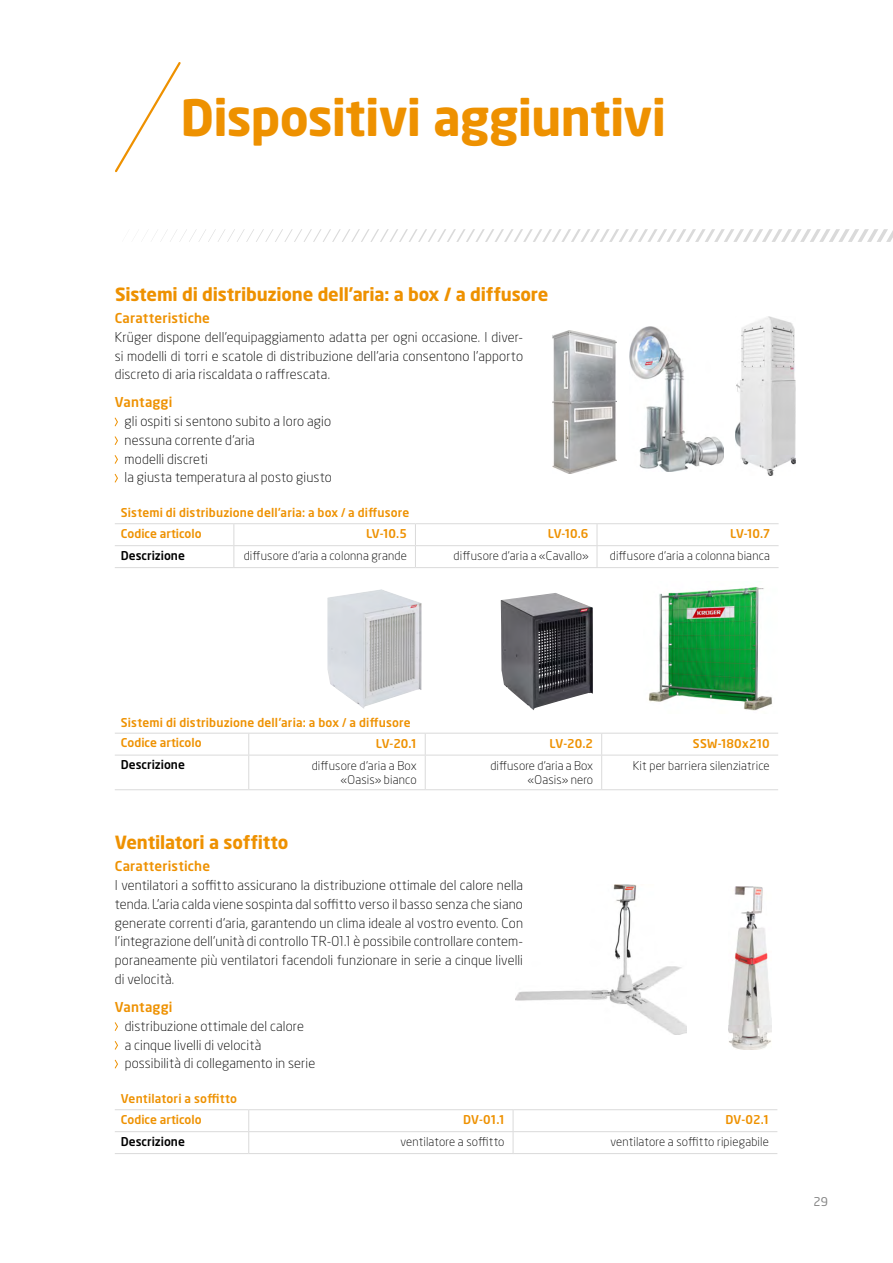
<style>
.page{position:relative;width:893px;height:1263px;background:#fff}
.page>*{position:absolute;margin:0;border:0;box-sizing:border-box;transform-origin:0 0}
.t1{font:700 49.5px "Neo Sans Pro";letter-spacing:-.015em;color:#ee9100}
.t2{font:700 18px "Neo Sans Pro";letter-spacing:-.01em;color:#ee9100}
.t3{font:300 13.5px/18.8px "Neo Sans Pro";letter-spacing:.01em;color:#000;text-align:justify}
.t4{font:500 13.5px "Neo Sans Pro";letter-spacing:.01em;color:#ee9100}
.t5{font:300 12px/14.4px "Neo Sans Pro";letter-spacing:.015em;color:#000;text-align:right}
.t6{font:500 12px/20.7px "Neo Sans Pro";letter-spacing:.015em;color:#ee9100}
.t7{font:500 12px "Neo Sans Pro";color:#000}
.t8{font:12px "Neo Sans Pro";color:#878787}
</style>
<div class="page">
<svg style="left:425px;top:734px;width:1px;height:21px"></svg>
<hr style="left:425px;top:755px;width:1px;height:34px;background:#dadada">
<hr style="left:115px;top:733px;width:134px;height:1px;background:#dadada">
<hr style="left:115px;top:755px;width:134px;height:1px;background:#dadada">
<hr style="left:249px;top:789px;width:176px;height:1px;background:#dadada">
<hr style="left:425px;top:789px;width:177px;height:1px;background:#dadada">
<hr style="left:602px;top:789px;width:176px;height:1px;background:#dadada">
<svg style="left:248px;top:734px;width:1px;height:21px"></svg>
<hr style="left:115px;top:789px;width:134px;height:1px;background:#dadada">
<hr style="left:249px;top:733px;width:176px;height:1px;background:#dadada">
<hr style="left:425px;top:733px;width:177px;height:1px;background:#dadada">
<hr style="left:602px;top:733px;width:176px;height:1px;background:#dadada">
<hr style="left:249px;top:755px;width:176px;height:1px;background:#dadada">
<hr style="left:425px;top:755px;width:177px;height:1px;background:#dadada">
<hr style="left:602px;top:755px;width:176px;height:1px;background:#dadada">
<hr style="left:248px;top:755px;width:1px;height:34px;background:#dadada">
<svg style="left:601px;top:734px;width:1px;height:21px"></svg>
<hr style="left:601px;top:755px;width:1px;height:34px;background:#dadada">
<img style="left:327px;top:589px;width:95px;height:120px">
<svg style="left:115px;top:62px;width:66px;height:111px"></svg>
<img style="left:552px;top:330px;width:64px;height:144px">
<img style="left:629px;top:327px;width:94px;height:144px">
<img style="left:735px;top:316px;width:61px;height:159px">
<svg style="left:114px;top:417px;width:4px;height:10px"></svg>
<svg style="left:114px;top:436px;width:4px;height:9px"></svg>
<svg style="left:114px;top:455px;width:4px;height:9px"></svg>
<svg style="left:114px;top:473px;width:4px;height:10px"></svg>
<hr style="left:115px;top:523px;width:119px;height:1px;background:#dadada">
<hr style="left:115px;top:545px;width:119px;height:1px;background:#dadada">
<hr style="left:234px;top:545px;width:181px;height:1px;background:#dadada">
<hr style="left:415px;top:545px;width:182px;height:1px;background:#dadada">
<hr style="left:597px;top:545px;width:182px;height:1px;background:#dadada">
<hr style="left:234px;top:567px;width:181px;height:1px;background:#dadada">
<hr style="left:415px;top:567px;width:182px;height:1px;background:#dadada">
<hr style="left:597px;top:567px;width:182px;height:1px;background:#dadada">
<hr style="left:234px;top:523px;width:181px;height:1px;background:#dadada">
<hr style="left:415px;top:523px;width:182px;height:1px;background:#dadada">
<hr style="left:597px;top:523px;width:182px;height:1px;background:#dadada">
<svg style="left:233px;top:524px;width:1px;height:43px"></svg>
<hr style="left:115px;top:567px;width:119px;height:1px;background:#dadada">
<svg style="left:415px;top:524px;width:1px;height:43px"></svg>
<svg style="left:597px;top:524px;width:1px;height:43px"></svg>
<img style="left:516px;top:885px;width:170px;height:149px">
<img style="left:729px;top:887px;width:42px;height:162px">
<hr style="left:115px;top:1109px;width:134px;height:1px;background:#dadada">
<hr style="left:115px;top:1131px;width:134px;height:1px;background:#dadada">
<hr style="left:249px;top:1109px;width:264px;height:1px;background:#dadada">
<hr style="left:513px;top:1109px;width:264px;height:1px;background:#dadada">
<hr style="left:249px;top:1153px;width:264px;height:1px;background:#dadada">
<hr style="left:513px;top:1153px;width:264px;height:1px;background:#dadada">
<hr style="left:249px;top:1131px;width:264px;height:1px;background:#dadada">
<hr style="left:513px;top:1131px;width:264px;height:1px;background:#dadada">
<hr style="left:115px;top:1153px;width:134px;height:1px;background:#dadada">
<svg style="left:248px;top:1110px;width:1px;height:43px"></svg>
<svg style="left:513px;top:1110px;width:1px;height:43px"></svg>
<svg style="left:114px;top:1022px;width:4px;height:9px"></svg>
<svg style="left:114px;top:1041px;width:4px;height:9px"></svg>
<svg style="left:114px;top:1059px;width:4px;height:10px"></svg>
<svg style="left:142px;top:229px;width:751px;height:13px"></svg>
<img style="left:501px;top:593px;width:92px;height:117px">
<img style="left:648px;top:587px;width:124px;height:124px">
<h1 class="t1" style="left:181px;top:86px;width:487px">Dispositivi aggiuntivi</h1>
<h2 class="t2" style="left:115px;top:283px;width:435px">Sistemi di distribuzione dell’aria: a box / a diffusore</h2>
<p class="t4" style="left:115px;top:310px;width:97px">Caratteristiche</p>
<p class="t3" style="left:115px;top:327px;width:410px">Krüger dispone dell’equipaggiamento adatta per ogni occasione. I diver&shy;si modelli di torri e scatole di distribuzione dell'aria consentono l’apporto discreto di aria riscaldata o raffrescata.</p>
<p class="t4" style="left:115px;top:394px;width:59px">Vantaggi</p>
<p class="t3" style="left:125px;top:412px;width:209px;text-align:left">gli ospiti si sentono subito a loro agio nessuna corrente d’aria<br>modelli discreti<br>la giusta temperatura al posto giusto</p>
<p class="t6" style="left:121px;top:502px;width:290px">Sistemi di distribuzione dell’aria: a box / a diffusore<br>Codice articolo</p>
<p class="t6" style="left:366px;top:523px;width:42px">LV-10.5</p>
<p class="t6" style="left:548px;top:523px;width:42px">LV-10.6</p>
<p class="t6" style="left:730px;top:523px;width:41px">LV-10.7</p>
<p class="t7" style="left:121px;top:548px;width:66px">Descrizione</p>
<p class="t5" style="left:244px;top:549px;width:165px">diffusore d’aria a colonna grande</p>
<p class="t5" style="left:454px;top:549px;width:136px">diffusore d’aria a «Cavallo»</p>
<p class="t5" style="left:610px;top:549px;width:162px">diffusore d’aria a colonna bianca</p>
<p class="t6" style="left:121px;top:712px;width:291px">Sistemi di distribuzione dell’aria: a box / a diffusore<br>Codice articolo</p>
<p class="t6" style="left:376px;top:733px;width:42px">LV-20.1</p>
<p class="t6" style="left:550px;top:733px;width:45px">LV-20.2</p>
<p class="t6" style="left:693px;top:733px;width:78px">SSW-180x210</p>
<p class="t7" style="left:121px;top:757px;width:66px">Descrizione</p>
<p class="t5" style="left:312px;top:758px;width:107px">diffusore d’aria a Box «Oasis» bianco</p>
<p class="t5" style="left:491px;top:758px;width:104px">diffusore d’aria a Box «Oasis» nero</p>
<p class="t5" style="left:633px;top:758px;width:138px">Kit per barriera silenziatrice</p>
<h2 class="t2" style="left:115px;top:831px;width:175px">Ventilatori a soffitto</h2>
<p class="t4" style="left:115px;top:858px;width:97px">Caratteristiche</p>
<p class="t3" style="left:115px;top:876px;width:410px">I ventilatori a soffitto assicurano la distribuzione ottimale del calore nella tenda. L'aria calda viene sospinta dal soffitto verso il basso senza che siano generate correnti d’aria, garantendo un clima ideale al vostro evento. Con l'integrazione dell'unità di controllo TR-01.1 è possibile controllare contem&shy;poraneamente più ventilatori facendoli funzionare in serie a cinque livelli di velocità.</p>
<p class="t4" style="left:115px;top:998px;width:59px">Vantaggi</p>
<p class="t3" style="left:125px;top:1016px;width:192px;text-align:left">distribuzione ottimale del calore<br>a cinque livelli di velocità possibilità di collegamento in serie</p>
<p class="t6" style="left:121px;top:1088px;width:118px">Ventilatori a soffitto<br>Codice articolo</p>
<p class="t6" style="left:463px;top:1109px;width:43px">DV-01.1</p>
<p class="t6" style="left:725px;top:1109px;width:45px">DV-02.1</p>
<p class="t7" style="left:121px;top:1134px;width:66px">Descrizione</p>
<p class="t5" style="left:400px;top:1135px;width:106px">ventilatore a soffitto</p>
<p class="t5" style="left:610px;top:1135px;width:160px">ventilatore a soffitto ripiegabile</p>
<p class="t8" style="left:813px;top:1194px;width:16px">29</p>
</div>
